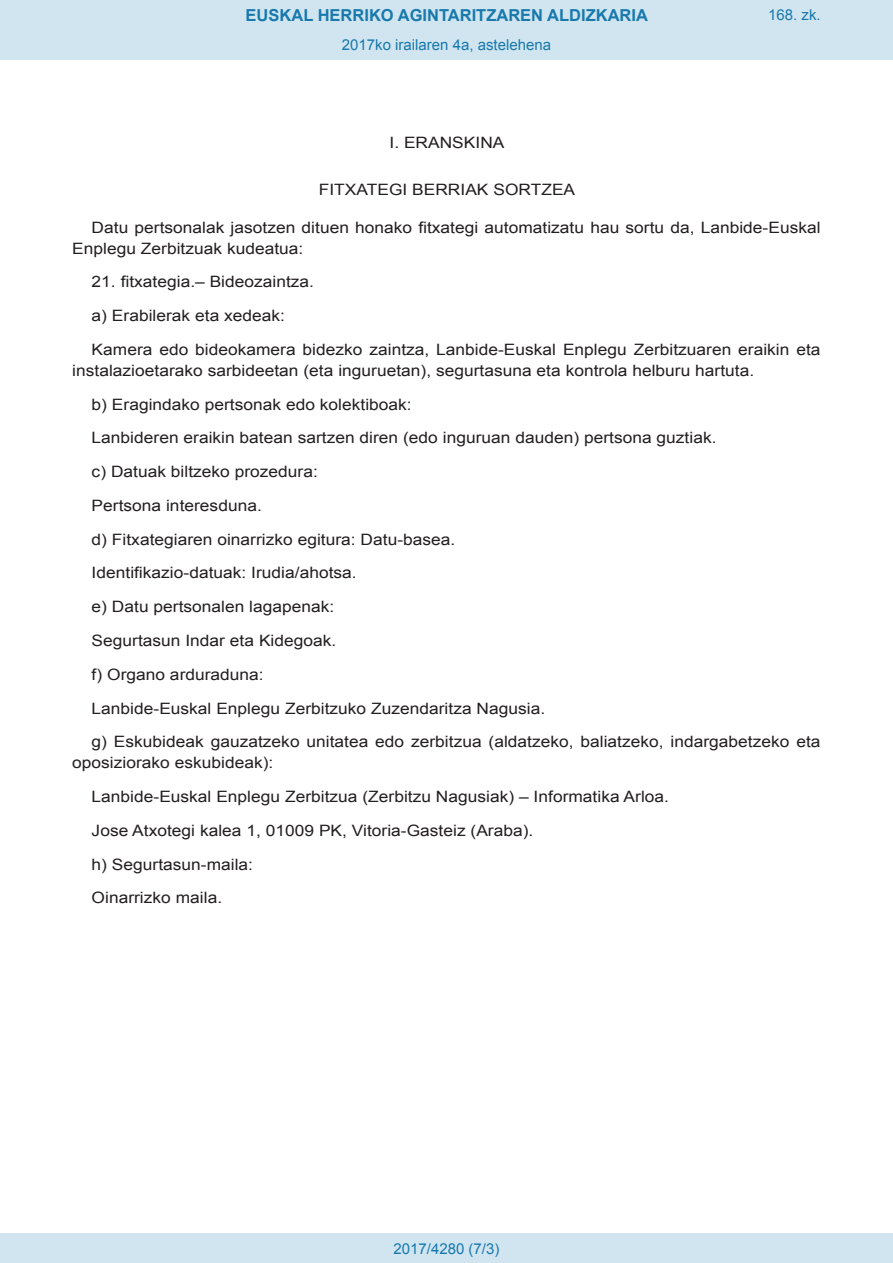
<style>
.page{position:relative;width:893px;height:1263px;background:#fff}
.page>*{position:absolute;margin:0;border:0;box-sizing:border-box;transform-origin:0 0}
.t1{font:700 16.5px "Arial";color:#1879ad}
.BOPVDetalle{font:15.6px/21px "Arial";color:#231f20;scale:1.11 1}
.BOPVClave{font:15.6px "Arial";color:#231f20;scale:1.11 1}
.Paginacion_Centro{font:15px "Arial";color:#1879ad}
</style>
<div class="page">
<div style="left:0;top:0;width:893px;height:60px;background:#d0e5f0"></div>
<div style="left:0;top:1233px;width:893px;height:30px;background:#d0e5f0"></div>
<p class="t1" style="left:246px;top:4px;width:404px">EUSKAL HERRIKO AGINTARITZAREN ALDIZKARIA</p>
<p class="Paginacion_Centro" style="left:342px;top:35px;width:211px">2017ko irailaren 4a, astelehena</p>
<p class="Paginacion_Centro" style="left:768px;top:5px;width:54px">168. zk.</p>
<p class="BOPVClave" style="left:389px;top:132px;width:105px">I. ERANSKINA</p>
<p class="BOPVClave" style="left:319px;top:179px;width:232px">FITXATEGI BERRIAK SORTZEA</p>
<p class="BOPVDetalle" style="left:72px;top:217px;width:676px;text-indent:19px">Datu pertsonalak jasotzen dituen honako fitxategi automatizatu hau sortu da, Lanbide-Euskal<br>Enplegu Zerbitzuak kudeatua:</p>
<p class="BOPVDetalle" style="left:92px;top:272px;width:202px">21. fitxategia.– Bideozaintza.</p>
<p class="BOPVDetalle" style="left:92px;top:305px;width:176px">a) Erabilerak eta xedeak:</p>
<p class="BOPVDetalle" style="left:72px;top:339px;width:676px;text-indent:19px">Kamera edo bideokamera bidezko zaintza, Lanbide-Euskal Enplegu Zerbitzuaren eraikin eta instalazioetarako sarbideetan (eta inguruetan), segurtasuna eta kontrola helburu hartuta.</p>
<p class="BOPVDetalle" style="left:92px;top:394px;width:290px">b) Eragindako pertsonak edo kolektiboak:</p>
<p class="BOPVDetalle" style="left:92px;top:428px;width:564px">Lanbideren eraikin batean sartzen diren (edo inguruan dauden) pertsona guztiak.</p>
<p class="BOPVDetalle" style="left:92px;top:461px;width:205px">c) Datuak biltzeko prozedura:</p>
<p class="BOPVDetalle" style="left:92px;top:495px;width:155px">Pertsona interesduna.</p>
<p class="BOPVDetalle" style="left:92px;top:529px;width:329px">d) Fitxategiaren oinarrizko egitura: Datu-basea.</p>
<p class="BOPVDetalle" style="left:92px;top:563px;width:240px">Identifikazio-datuak: Irudia/ahotsa.</p>
<p class="BOPVDetalle" style="left:92px;top:596px;width:220px">e) Datu pertsonalen lagapenak:</p>
<p class="BOPVDetalle" style="left:92px;top:630px;width:222px">Segurtasun Indar eta Kidegoak.</p>
<p class="BOPVDetalle" style="left:92px;top:664px;width:157px">f) Organo arduraduna:</p>
<p class="BOPVDetalle" style="left:92px;top:698px;width:410px">Lanbide-Euskal Enplegu Zerbitzuko Zuzendaritza Nagusia.</p>
<p class="BOPVDetalle" style="left:72px;top:731px;width:676px;text-indent:19px">g) Eskubideak gauzatzeko unitatea edo zerbitzua (aldatzeko, baliatzeko, indargabetzeko eta oposiziorako eskubideak):</p>
<p class="BOPVDetalle" style="left:92px;top:786px;width:522px">Lanbide-Euskal Enplegu Zerbitzua (Zerbitzu Nagusiak) – Informatika Arloa.</p>
<p class="BOPVDetalle" style="left:92px;top:820px;width:399px">Jose Atxotegi kalea 1, 01009 PK, Vitoria-Gasteiz (Araba).</p>
<p class="BOPVDetalle" style="left:92px;top:854px;width:147px">h) Segurtasun-maila:</p>
<p class="BOPVDetalle" style="left:92px;top:887px;width:119px">Oinarrizko maila.</p>
<p class="Paginacion_Centro" style="left:393px;top:1238px;width:107px">2017/4280 (7/3)</p>
</div>
